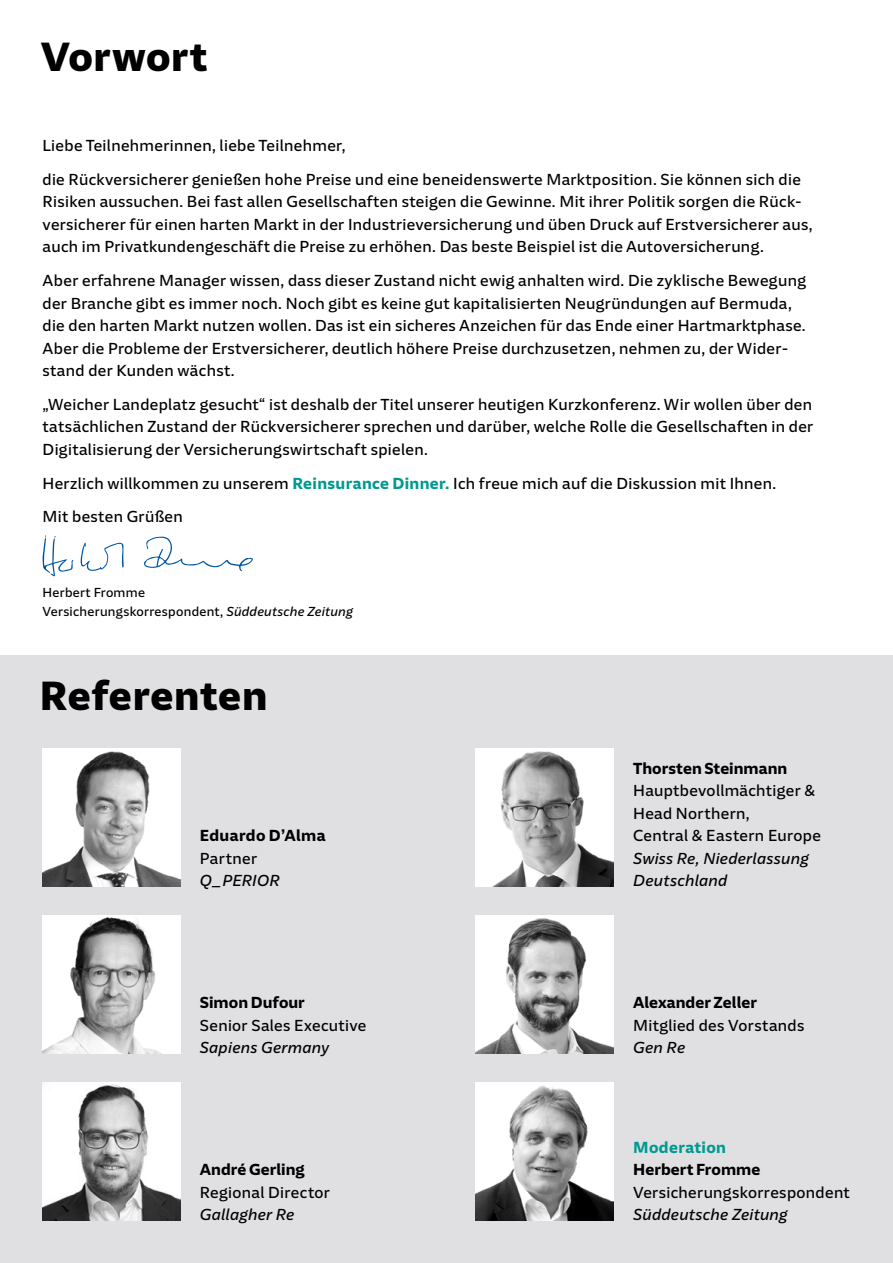
<style>
.page{position:relative;width:893px;height:1263px;background:#fff}
.page>*{position:absolute;margin:0;border:0;box-sizing:border-box;transform-origin:0 0}
.t1{font:900 42px "SZ Sans Digital";letter-spacing:.015em;color:#000}
.t2{font:16.5px/22.5px "SZ Sans Digital";letter-spacing:.02em;color:#000}
.t3{font:italic 16.5px/22.5px "SZ Sans Digital";letter-spacing:.02em;color:#000}
.t4{font:700 16.5px "SZ Sans Digital";letter-spacing:.005em;color:#000}
.t5{font:700 16.5px "SZ Sans Digital";letter-spacing:.025em;color:#009990}
.t6{font:13.5px/18.8px "SZ Sans Digital";letter-spacing:.02em;color:#000}
.s1{font-weight:700;color:#009990}
.s2{font-style:italic}
</style>
<div class="page">
<div style="left:0;top:656px;width:893px;height:607px;background:#e0e0e3"></div>
<svg style="left:80px;top:543px;width:44px;height:28px"></svg>
<svg style="left:43px;top:535px;width:31px;height:42px"></svg>
<svg style="left:144px;top:537px;width:109px;height:34px"></svg>
<img style="left:476px;top:748px;width:138px;height:138px">
<img style="left:43px;top:748px;width:137px;height:138px">
<img style="left:476px;top:1083px;width:138px;height:137px">
<img style="left:476px;top:916px;width:138px;height:137px">
<img style="left:43px;top:916px;width:137px;height:137px">
<img style="left:43px;top:1083px;width:137px;height:137px">
<h1 class="t1" style="left:41px;top:34px;width:168px">Vorwort</h1>
<p class="t2" style="left:43px;top:129px;width:760px;line-height:33.8px">Liebe Teilnehmerinnen, liebe Teilnehmer,<br>die Rückversicherer genießen hohe Preise und eine beneidenswerte Marktposition. Sie können sich die</p>
<p class="t2" style="left:43px;top:191px;width:772px">Risiken aussuchen. Bei fast allen Gesellschaften steigen die Gewinne. Mit ihrer Politik sorgen die Rück&shy;versicherer für einen harten Markt in der Industrieversicherung und üben Druck auf Erstversicherer aus, auch im Privatkundengeschäft die Preise zu erhöhen. Das beste Beispiel ist die Autoversicherung.</p>
<p class="t2" style="left:43px;top:269px;width:765px">Aber erfahrene Manager wissen, dass dieser Zustand nicht ewig anhalten wird. Die zyklische Bewegung der Branche gibt es immer noch. Noch gibt es keine gut kapitalisierten Neugründungen auf Bermuda, die den harten Markt nutzen wollen. Das ist ein sicheres Anzeichen für das Ende einer Hartmarktphase.<br>Aber die Probleme der Erstversicherer, deutlich höhere Preise durchzusetzen, nehmen zu, der Wider&shy;stand der Kunden wächst.</p>
<p class="t2" style="left:43px;top:393px;width:772px;text-align:justify">„Weicher Landeplatz gesucht“ ist deshalb der Titel unserer heutigen Kurzkonferenz. Wir wollen über den tatsächlichen Zustand der Rückversicherer sprechen und darüber, welche Rolle die Gesellschaften in der Digitalisierung der Versicherungswirtschaft spielen.</p>
<p class="t2" style="left:43px;top:466px;width:735px;line-height:33.8px">Herzlich willkommen zu unserem <span class="s1">Reinsurance Dinner.</span> Ich freue mich auf die Diskussion mit Ihnen.<br>Mit besten Grüßen</p>
<p class="t6" style="left:43px;top:583px;width:312px">Herbert Fromme<br>Versicherungskorrespondent, <span class="s2">Süddeutsche Zeitung</span></p>
<h1 class="t1" style="left:40px;top:673px;width:229px">Referenten</h1>
<p class="t4" style="left:200px;top:827px;width:127px">Eduardo D’Alma</p>
<p class="t2" style="left:200px;top:847px;width:59px">Partner</p>
<p class="t3" style="left:200px;top:870px;width:81px">Q_PERIOR</p>
<p class="t4" style="left:200px;top:994px;width:107px">Simon Dufour</p>
<p class="t2" style="left:200px;top:1014px;width:168px">Senior Sales Executive</p>
<p class="t3" style="left:200px;top:1037px;width:131px">Sapiens Germany</p>
<p class="t4" style="left:200px;top:1161px;width:106px">André Gerling</p>
<p class="t2" style="left:200px;top:1181px;width:132px">Regional Director</p>
<p class="t3" style="left:200px;top:1204px;width:96px">Gallagher Re</p>
<p class="t4" style="left:633px;top:759px;width:156px">Thorsten Steinmann</p>
<p class="t2" style="left:633px;top:780px;width:189px">Hauptbevollmächtiger &amp;<br>Head Northern,<br>Central &amp; Eastern Europe</p>
<p class="t3" style="left:633px;top:847px;width:177px">Swiss Re, Niederlassung<br>Deutschland</p>
<p class="t4" style="left:633px;top:994px;width:125px">Alexander Zeller</p>
<p class="t2" style="left:633px;top:1014px;width:173px">Mitglied des Vorstands</p>
<p class="t3" style="left:633px;top:1037px;width:53px">Gen Re</p>
<p class="t5" style="left:633px;top:1138px;width:94px">Moderation</p>
<p class="t4" style="left:633px;top:1161px;width:129px">Herbert Fromme</p>
<p class="t2" style="left:633px;top:1181px;width:218px">Versicherungskorrespondent</p>
<p class="t3" style="left:633px;top:1204px;width:156px">Süddeutsche Zeitung</p>
</div>
